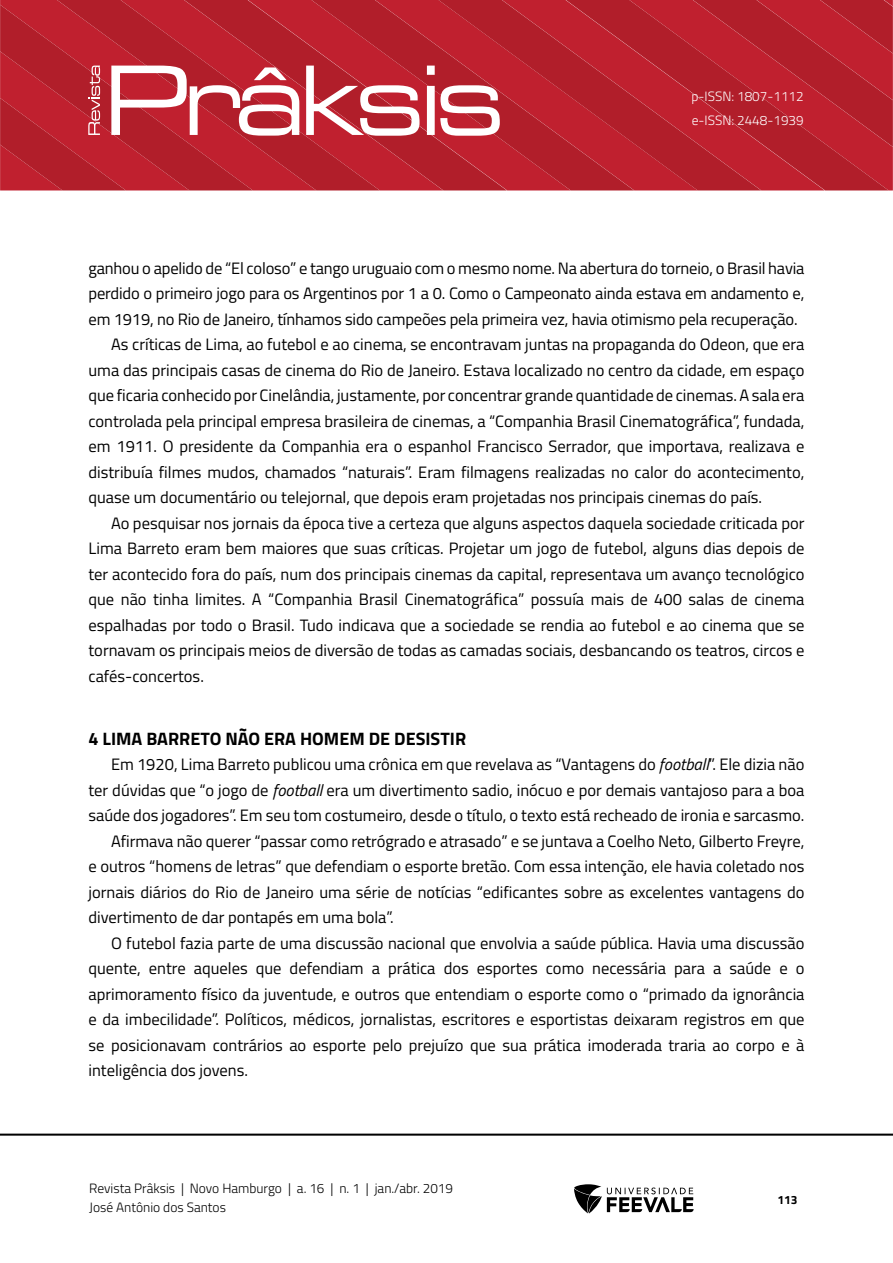
<style>
.page{position:relative;width:893px;height:1263px;background:#fff}
.page>*{position:absolute;margin:0;border:0;box-sizing:border-box;transform-origin:0 0}
.TITILO_1{font:700 18px "Titillium Web";color:#000}
.Corpo_de_texto{font:16.5px/25.5px "Titillium Web";color:#000;text-align:justify}
.t1{font:300 13.5px/19.4px "Titillium Web";color:#000}
.t2{font:300 13.5px/24px "Titillium Web";color:#fff}
.t3{font:700 12px "Titillium Web";color:#000}
.s1{font-style:italic}
</style>
<div class="page">
<svg style="left:0;top:5px;width:56px;height:46px;background:#b7202d"></svg>
<svg style="left:56px;top:0;width:128px;height:51px;background:#b81f2d"></svg>
<svg style="left:184px;top:0;width:127px;height:51px;background:#b8202d"></svg>
<svg style="left:311px;top:0;width:127px;height:51px;background:#b8202d"></svg>
<svg style="left:438px;top:0;width:127px;height:190px;background:#b9202d"></svg>
<svg style="left:565px;top:0;width:324px;height:190px;background:#b8202d"></svg>
<svg style="left:692px;top:0;width:201px;height:147px;background:#b8202d"></svg>
<hr style="left:0;top:1133px;width:893px;height:3px;background:#000">
<svg style="left:574px;top:1184px;width:120px;height:29px"></svg>
<svg style="left:0;top:51px;width:500px;height:139px;background:#c13d48"></svg>
<p class="t2" style="left:691px;top:84px;width:114px">p-ISSN: 1807-1112 e-ISSN: 2448-1939</p>
<p class="Corpo_de_texto" style="left:88px;top:254px;width:717px">ganhou o apelido de “El coloso” e tango uruguaio com o mesmo nome. Na abertura do torneio, o Brasil havia perdido o primeiro jogo para os Argentinos por 1 a 0. Como o Campeonato ainda estava em andamento e, em 1919, no Rio de Janeiro, tínhamos sido campeões pela primeira vez, havia otimismo pela recuperação.</p>
<p class="Corpo_de_texto" style="left:88px;top:331px;width:717px;text-indent:22px">As críticas de Lima, ao futebol e ao cinema, se encontravam juntas na propaganda do Odeon, que era uma das principais casas de cinema do Rio de Janeiro. Estava localizado no centro da cidade, em espaço que ficaria conhecido por Cinelândia, justamente, por concentrar grande quantidade de cinemas. A sala era controlada pela principal empresa brasileira de cinemas, a “Companhia Brasil Cinematográfica”, fundada, em 1911. O presidente da Companhia era o espanhol Francisco Serrador, que importava, realizava e distribuía filmes mudos, chamados “naturais”. Eram filmagens realizadas no calor do acontecimento, quase um documentário ou telejornal, que depois eram projetadas nos principais cinemas do país.</p>
<p class="Corpo_de_texto" style="left:88px;top:509px;width:717px;text-indent:22px">Ao pesquisar nos jornais da época tive a certeza que alguns aspectos daquela sociedade criticada por Lima Barreto eram bem maiores que suas críticas. Projetar um jogo de futebol, alguns dias depois de ter acontecido fora do país, num dos principais cinemas da capital, representava um avanço tecnológico que não tinha limites. A “Companhia Brasil Cinematográfica” possuía mais de 400 salas de cinema espalhadas por todo o Brasil. Tudo indicava que a sociedade se rendia ao futebol e ao cinema que se tornavam os principais meios de diversão de todas as camadas sociais, desbancando os teatros, circos e cafés-concertos.</p>
<p class="TITILO_1" style="left:88px;top:725px;width:379px">4 LIMA BARRETO NÃO ERA HOMEM DE DESISTIR</p>
<p class="Corpo_de_texto" style="left:88px;top:751px;width:717px;text-indent:22px">Em 1920, Lima Barreto publicou uma crônica em que revelava as “Vantagens do <span class="s1">football</span>”. Ele dizia não ter dúvidas que “o jogo de <span class="s1">football</span> era um divertimento sadio, inócuo e por demais vantajoso para a boa saúde dos jogadores”. Em seu tom costumeiro, desde o título, o texto está recheado de ironia e sarcasmo.</p>
<p class="Corpo_de_texto" style="left:88px;top:827px;width:717px;text-indent:22px">Afirmava não querer “passar como retrógrado e atrasado” e se juntava a Coelho Neto, Gilberto Freyre, e outros “homens de letras” que defendiam o esporte bretão. Com essa intenção, ele havia coletado nos jornais diários do Rio de Janeiro uma série de notícias “edificantes sobre as excelentes vantagens do divertimento de dar pontapés em uma bola”.</p>
<p class="Corpo_de_texto" style="left:88px;top:929px;width:717px;text-indent:22px">O futebol fazia parte de uma discussão nacional que envolvia a saúde pública. Havia uma discussão quente, entre aqueles que defendiam a prática dos esportes como necessária para a saúde e o aprimoramento físico da juventude, e outros que entendiam o esporte como o “primado da ignorância e da imbecilidade”. Políticos, médicos, jornalistas, escritores e esportistas deixaram registros em que se posicionavam contrários ao esporte pelo prejuízo que sua prática imoderada traria ao corpo e à inteligência dos jovens.</p>
<p class="t1" style="left:89px;top:1177px;width:365px">Revista Prâksis | Novo Hamburgo | a. 16 | n. 1 | jan./abr. 2019<br>José Antônio dos Santos</p>
<p class="t3" style="left:777px;top:1190px;width:22px">113</p>
</div>
